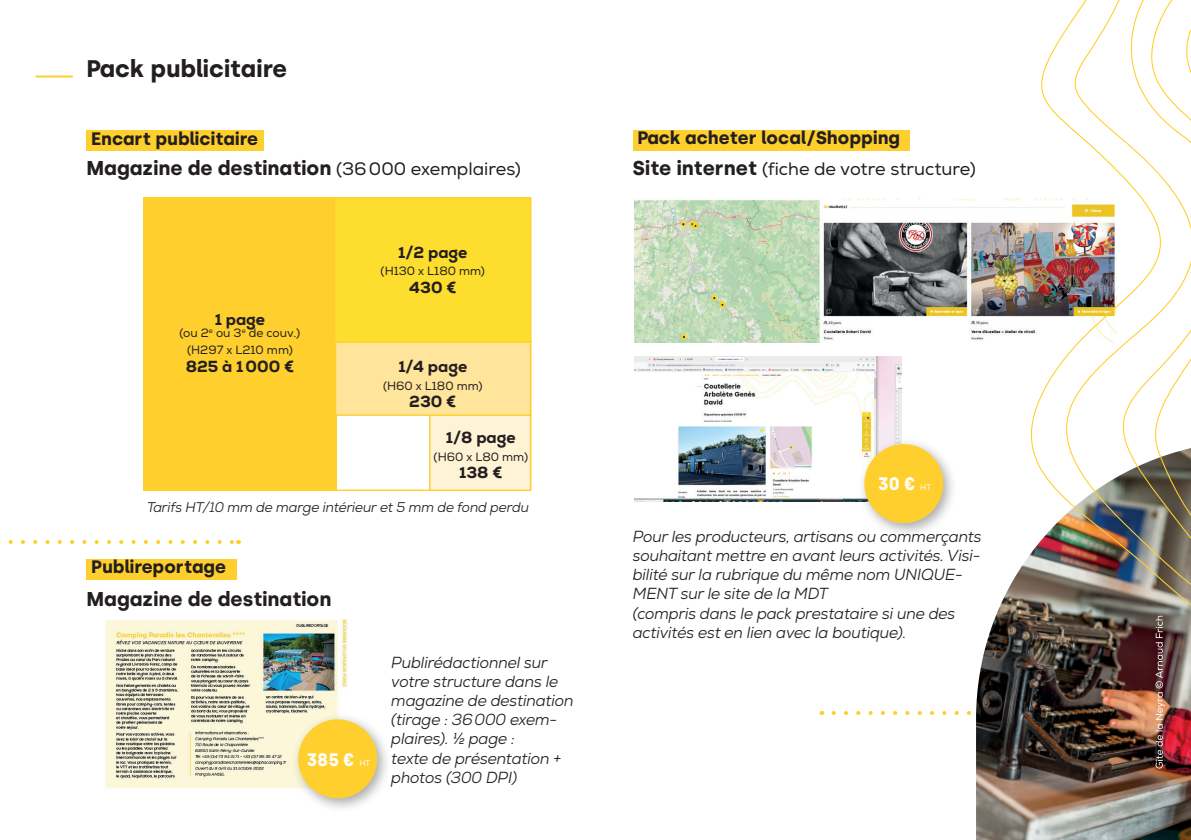
<style>
.page{position:relative;width:1191px;height:840px;background:#fff}
.page>*{position:absolute;margin:0;border:0;box-sizing:border-box;transform-origin:0 0}
.t1{font:700 24px "Silka";color:#231f20}
.t2{font:700 20px "Silka";color:#231f20}
.t3{font:700 18px "Silka";color:#231f20}
.t4{font:18px "Nexa";color:#231f20}
.t5{font:700 18px "Silka";color:#fff}
.t6{font:italic 16px/19.2px "Nexa";letter-spacing:-.01em;color:#231f20}
.t7{font:800 16px "Nexa";color:#231f20}
.t8{font:italic 14px "Nexa";letter-spacing:-.01em;color:#231f20}
.t9{font:12px/17.6px "Nexa";color:#231f20;text-align:center}
.t10{font:8px "Nexa";color:#fff}
.s1{font-family:"Nexa";font-weight:400;font-size:18px}
.s2{font-family:"Silka";font-weight:700;font-size:20px}
</style>
<div class="page">
<div style="left:633px;top:130px;width:276px;height:20px;background:#ffcf2d"></div>
<div style="left:86px;top:130px;width:178px;height:20px;background:#ffcf2d"></div>
<hr style="left:35px;top:75px;width:38px;height:2px;background:#ffcf2d">
<div style="left:143px;top:197px;width:194px;height:293px;background:#ffcf2d"></div>
<div style="left:334px;top:197px;width:197px;height:146px;background:#fddd2d;border:1px solid #ffcf2d"></div>
<div style="left:429px;top:414px;width:102px;height:76px;background:#fef4d5;border:1px solid #ffcf2d"></div>
<div style="left:335px;top:341px;width:196px;height:74px;background:#ffe49c;border:1px solid #ffcf2d"></div>
<img style="left:635px;top:356px;width:198px;height:145px">
<img style="left:635px;top:200px;width:198px;height:142px">
<div style="left:86px;top:558px;width:151px;height:21px;background:#ffcf2d"></div>
<img style="left:105px;top:619px;width:243px;height:170px">
<div style="left:291px;top:712px;width:101px;height:100px;background:#231f20;opacity:.38"></div>
<div style="left:298px;top:719px;width:79px;height:78px;background:#ffcf2d;border-radius:50%"></div>
<svg style="left:0;top:540px;width:232px;height:3px"></svg>
<img style="left:976px;top:771px;width:215px;height:68px">
<img style="left:833px;top:0;width:358px;height:771px">
<h1 class="t1" style="left:86px;top:55px;width:202px">Pack publicitaire</h1>
<p class="t3" style="left:91px;top:127px;width:168px">Encart publicitaire</p>
<p class="t3" style="left:637px;top:127px;width:264px">Pack acheter local/Shopping</p>
<p class="t2" style="left:86px;top:156px;width:436px">Magazine de destination <span class="s1">(36000 exemplaires)</span></p>
<p class="t4" style="left:633px;top:158px;width:345px"><span class="s2">Site internet</span> (fiche de votre structure)</p>
<p class="t7" style="left:215px;top:308px;width:52px">1 page</p>
<p class="t9" style="left:180px;top:324px;width:122px">(ou 2<sup>e</sup> ou 3<sup>e</sup> de couv.) (H297 x L210 mm)</p>
<p class="t7" style="left:186px;top:356px;width:110px">825 à 1000 €</p>
<p class="t7" style="left:398px;top:242px;width:71px">1/2 page</p>
<p class="t9" style="left:380px;top:262px;width:106px">(H130 x L180 mm)</p>
<p class="t7" style="left:409px;top:277px;width:49px">430 €</p>
<p class="t7" style="left:398px;top:356px;width:70px">1/4 page</p>
<p class="t9" style="left:383px;top:377px;width:101px">(H60 x L180 mm)</p>
<p class="t7" style="left:409px;top:391px;width:49px">230 €</p>
<p class="t7" style="left:446px;top:427px;width:71px">1/8 page</p>
<p class="t9" style="left:433px;top:448px;width:96px">(H60 x L80 mm)</p>
<p class="t7" style="left:459px;top:462px;width:45px">138 €</p>
<p class="t8" style="left:147px;top:498px;width:383px">Tarifs HT/10 mm de marge intérieur et 5 mm de fond perdu</p>
<p class="t3" style="left:91px;top:556px;width:136px">Publireportage</p>
<p class="t2" style="left:86px;top:587px;width:246px">Magazine de destination</p>
<p class="t5" style="left:306px;top:748px;width:50px">385 €</p>
<p class="t10" style="left:359px;top:757px;width:12px">HT</p>
<p class="t6" style="left:391px;top:652px;width:184px">Publirédactionnel sur votre structure dans le magazine de destination (tirage : 36000 exem&shy;plaires). ½ page :<br>texte de présentation + photos (300 DPI)</p>
<p class="t5" style="left:878px;top:473px;width:39px">30 €</p>
<p class="t10" style="left:920px;top:482px;width:12px">HT</p>
<p class="t6" style="left:633px;top:526px;width:350px">Pour les producteurs, artisans ou commerçants souhaitant mettre en avant leurs activités. Visi&shy;bilité sur la rubrique du même nom UNIQUE-MENT sur le site de la MDT<br>(compris dans le pack prestataire si une des activités est en lien avec la boutique).</p>
</div>
